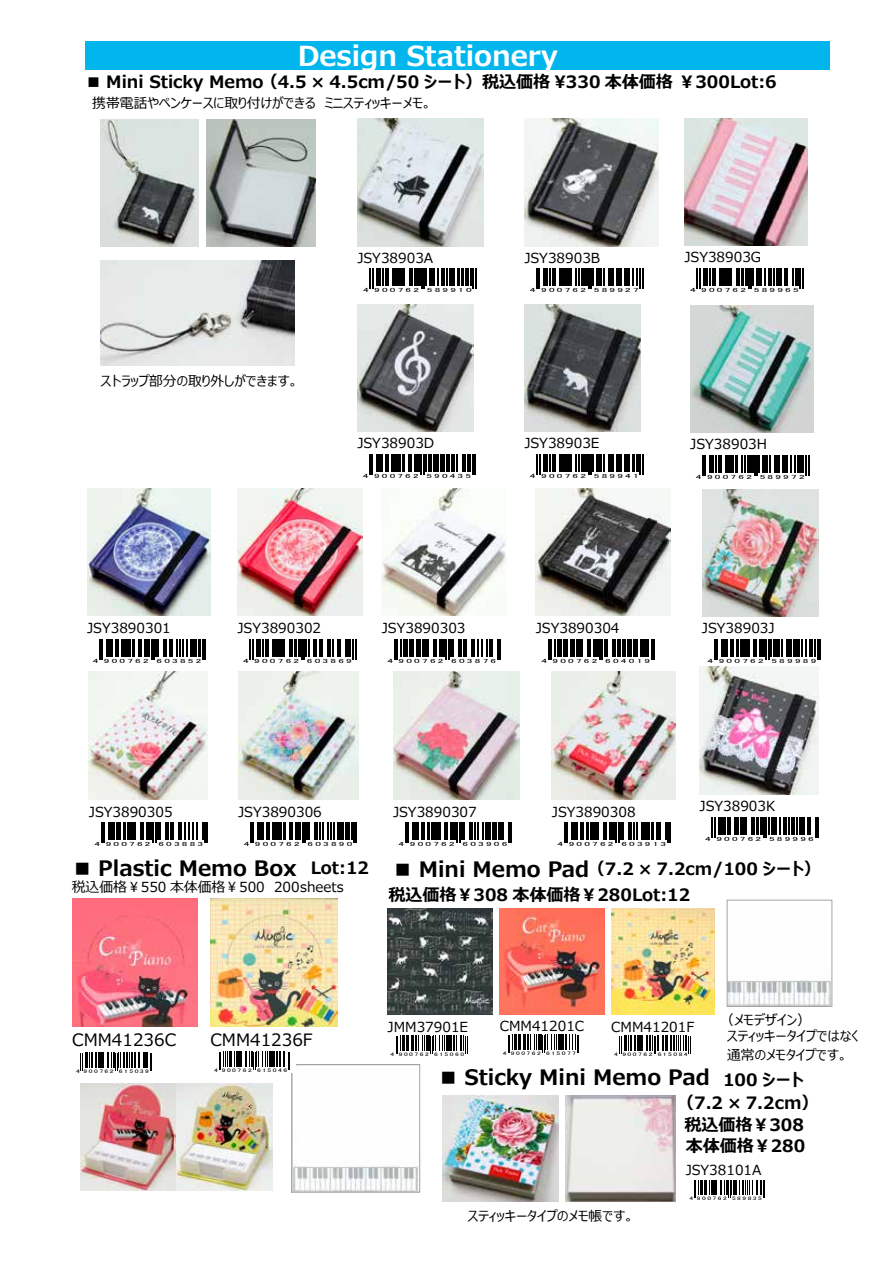
<style>
.page{position:relative;width:893px;height:1263px;background:#fff}
.page>*{position:absolute;margin:0;border:0;box-sizing:border-box;transform-origin:0 0}
.t1{font:700 27.6px "Meiryo UI";color:#fff}
.t2{font:700 21.3px "Meiryo UI";color:#000}
.t3{font:700 16.95px/25.5px "Meiryo UI";color:#000}
.t4{font:16.95px "Meiryo UI";color:#000}
.t5{font:13.8px "Meiryo UI";color:#000}
.t6{font:6px "MS UI Gothic";letter-spacing:.2em;color:#000;scale:1.88 1}
.t7{font:6px "MS UI Gothic";letter-spacing:.2em;color:#000;scale:1.87 1}
.t8{font:5.1px "MS UI Gothic";letter-spacing:.2em;color:#000;scale:1.49 1}
.t9{font:4.95px "MS UI Gothic";letter-spacing:.2em;color:#000;scale:1.5 1}
.t10{font:4.95px "MS UI Gothic";letter-spacing:.2em;color:#000;scale:1.51 1}
.s1{font-size:16.95px}
.s2{font-size:21.3px}
</style>
<div class="page">
<div style="left:85px;top:41px;width:744px;height:28px;background:#00b6ec"></div>
<img style="left:101px;top:119px;width:98px;height:128px">
<img style="left:207px;top:119px;width:109px;height:128px">
<img style="left:101px;top:260px;width:193px;height:106px">
<img style="left:357px;top:119px;width:126px;height:127px">
<img style="left:524px;top:119px;width:135px;height:127px">
<svg style="left:370px;top:268px;width:106px;height:21px"></svg>
<svg style="left:537px;top:268px;width:106px;height:21px"></svg>
<img style="left:357px;top:304px;width:116px;height:128px">
<img style="left:524px;top:304px;width:117px;height:128px">
<svg style="left:370px;top:454px;width:105px;height:21px"></svg>
<svg style="left:537px;top:454px;width:106px;height:21px"></svg>
<img style="left:684px;top:118px;width:124px;height:128px">
<img style="left:690px;top:305px;width:124px;height:128px">
<img style="left:702px;top:489px;width:116px;height:128px">
<img style="left:700px;top:667px;width:118px;height:127px">
<svg style="left:697px;top:268px;width:106px;height:21px"></svg>
<svg style="left:703px;top:455px;width:106px;height:21px"></svg>
<svg style="left:714px;top:639px;width:1px;height:21px"></svg>
<hr style="left:716px;top:639px;width:2px;height:21px;background:#000">
<svg style="left:721px;top:639px;width:100px;height:21px"></svg>
<svg style="left:712px;top:817px;width:106px;height:20px"></svg>
<img style="left:87px;top:488px;width:123px;height:128px">
<img style="left:237px;top:488px;width:126px;height:128px">
<img style="left:382px;top:488px;width:125px;height:128px">
<img style="left:536px;top:488px;width:134px;height:128px">
<hr style="left:99px;top:639px;width:2px;height:21px;background:#000">
<svg style="left:102px;top:639px;width:104px;height:21px"></svg>
<svg style="left:250px;top:639px;width:106px;height:21px"></svg>
<svg style="left:394px;top:639px;width:104px;height:21px"></svg>
<hr style="left:499px;top:639px;width:2px;height:21px;background:#000">
<svg style="left:548px;top:639px;width:104px;height:21px"></svg>
<hr style="left:653px;top:639px;width:2px;height:21px;background:#000">
<img style="left:89px;top:672px;width:118px;height:127px">
<img style="left:238px;top:672px;width:121px;height:127px">
<img style="left:393px;top:672px;width:126px;height:127px">
<img style="left:552px;top:672px;width:124px;height:127px">
<svg style="left:101px;top:822px;width:1px;height:21px"></svg>
<hr style="left:103px;top:822px;width:2px;height:21px;background:#000">
<svg style="left:108px;top:822px;width:100px;height:21px"></svg>
<hr style="left:250px;top:822px;width:2px;height:21px;background:#000">
<svg style="left:253px;top:822px;width:104px;height:21px"></svg>
<svg style="left:405px;top:822px;width:99px;height:21px"></svg>
<hr style="left:508px;top:822px;width:2px;height:21px;background:#000">
<svg style="left:511px;top:822px;width:1px;height:21px"></svg>
<svg style="left:564px;top:822px;width:1px;height:21px"></svg>
<hr style="left:566px;top:822px;width:2px;height:21px;background:#000">
<svg style="left:571px;top:822px;width:100px;height:21px"></svg>
<img style="left:72px;top:898px;width:126px;height:128px">
<img style="left:210px;top:898px;width:127px;height:128px">
<img style="left:294px;top:1166px;width:124px;height:24px">
<div style="left:292px;top:1064px;width:128px;height:128px;border:1px solid #a4a3a4"></div>
<img style="left:81px;top:1084px;width:192px;height:106px">
<svg style="left:82px;top:1053px;width:70px;height:17px"></svg>
<div style="left:210px;top:1052px;width:85px;height:21px;background:#fff"></div>
<svg style="left:219px;top:1052px;width:71px;height:17px"></svg>
<img style="left:388px;top:908px;width:104px;height:107px">
<img style="left:500px;top:908px;width:104px;height:107px">
<img style="left:611px;top:908px;width:104px;height:107px">
<img style="left:729px;top:980px;width:101px;height:25px">
<div style="left:727px;top:900px;width:105px;height:107px;border:1px solid #a4a3a4"></div>
<svg style="left:396px;top:1036px;width:72px;height:17px"></svg>
<svg style="left:508px;top:1035px;width:71px;height:18px"></svg>
<svg style="left:619px;top:1036px;width:72px;height:17px"></svg>
<img style="left:442px;top:1095px;width:116px;height:106px">
<img style="left:566px;top:1095px;width:110px;height:106px">
<svg style="left:694px;top:1180px;width:71px;height:17px"></svg>
<h1 class="t1" style="left:298px;top:36px;width:262px">Design Stationery</h1>
<p class="t3" style="left:85px;top:70px;width:693px">■ Mini Sticky Memo （4.5 × 4.5cm/50 シート）税込価格 \330 本体価格 ￥300Lot:6</p>
<p class="t5" style="left:92px;top:94px;width:341px">携帯電話やペンケースに取り付けができる　ミニスティッキーメモ。</p>
<p class="t5" style="left:101px;top:371px;width:199px">ストラップ部分の取り外しができます。</p>
<p class="t5" style="left:357px;top:248px;width:77px">JSY38903A</p>
<p class="t6" style="left:363px;top:287px;width:31px">4 900762</p>
<p class="t6" style="left:427px;top:287px;width:25px">589910</p>
<p class="t5" style="left:524px;top:248px;width:77px">JSY38903B</p>
<p class="t6" style="left:530px;top:287px;width:31px">4 900762</p>
<p class="t6" style="left:594px;top:287px;width:25px">589927</p>
<p class="t5" style="left:684px;top:247px;width:78px">JSY38903G</p>
<p class="t6" style="left:690px;top:287px;width:31px">4 900762</p>
<p class="t6" style="left:754px;top:287px;width:25px">589965</p>
<p class="t5" style="left:357px;top:433px;width:78px">JSY38903D</p>
<p class="t5" style="left:524px;top:433px;width:77px">JSY38903E</p>
<p class="t7" style="left:363px;top:473px;width:31px">4 900762</p>
<p class="t7" style="left:426px;top:473px;width:25px">590435</p>
<p class="t6" style="left:530px;top:473px;width:31px">4 900762</p>
<p class="t6" style="left:594px;top:473px;width:25px">589941</p>
<p class="t5" style="left:690px;top:435px;width:78px">JSY38903H</p>
<p class="t6" style="left:696px;top:474px;width:31px">4 900762</p>
<p class="t6" style="left:760px;top:474px;width:25px">589972</p>
<p class="t5" style="left:87px;top:619px;width:85px">JSY3890301</p>
<p class="t5" style="left:237px;top:619px;width:85px">JSY3890302</p>
<p class="t5" style="left:382px;top:619px;width:85px">JSY3890303</p>
<p class="t5" style="left:536px;top:619px;width:85px">JSY3890304</p>
<p class="t6" style="left:93px;top:658px;width:31px">4 900762</p>
<p class="t6" style="left:157px;top:658px;width:25px">603852</p>
<p class="t6" style="left:243px;top:658px;width:31px">4 900762</p>
<p class="t6" style="left:307px;top:658px;width:25px">603869</p>
<p class="t6" style="left:387px;top:658px;width:31px">4 900762</p>
<p class="t6" style="left:451px;top:658px;width:25px">603876</p>
<p class="t6" style="left:541px;top:658px;width:31px">4 900762</p>
<p class="t6" style="left:605px;top:658px;width:25px">604019</p>
<p class="t5" style="left:702px;top:619px;width:74px">JSY38903J</p>
<p class="t6" style="left:708px;top:658px;width:31px">4 900762</p>
<p class="t6" style="left:771px;top:658px;width:25px">589989</p>
<p class="t5" style="left:700px;top:796px;width:77px">JSY38903K</p>
<p class="t5" style="left:89px;top:802px;width:85px">JSY3890305</p>
<p class="t5" style="left:238px;top:802px;width:85px">JSY3890306</p>
<p class="t5" style="left:393px;top:802px;width:85px">JSY3890307</p>
<p class="t5" style="left:552px;top:802px;width:85px">JSY3890308</p>
<p class="t6" style="left:94px;top:840px;width:31px">4 900762</p>
<p class="t6" style="left:158px;top:840px;width:25px">603883</p>
<p class="t6" style="left:244px;top:840px;width:31px">4 900762</p>
<p class="t6" style="left:308px;top:840px;width:25px">603890</p>
<p class="t6" style="left:399px;top:840px;width:31px">4 900762</p>
<p class="t6" style="left:462px;top:840px;width:25px">603906</p>
<p class="t6" style="left:557px;top:840px;width:31px">4 900762</p>
<p class="t6" style="left:621px;top:840px;width:25px">603913</p>
<h2 class="t2" style="left:72px;top:853px;width:299px">■ Plastic Memo Box <span class="s1">Lot:12</span></h2>
<p class="t6" style="left:705px;top:835px;width:31px">4 900762</p>
<p class="t6" style="left:769px;top:835px;width:25px">589996</p>
<p class="t3" style="left:389px;top:857px;width:434px"><span class="s2">■ Mini Memo Pad</span> （7.2 × 7.2cm/100 シート）税込価格￥308 本体価格￥280Lot:12</p>
<p class="t5" style="left:72px;top:878px;width:273px">税込価格￥550 本体価格￥500　200sheets</p>
<p class="t4" style="left:72px;top:1028px;width:105px">CMM41236C</p>
<p class="t4" style="left:210px;top:1028px;width:104px">CMM41236F</p>
<p class="t5" style="left:388px;top:1017px;width:82px">JMM37901E</p>
<p class="t5" style="left:500px;top:1016px;width:86px">CMM41201C</p>
<p class="t5" style="left:611px;top:1017px;width:85px">CMM41201F</p>
<p class="t5" style="left:720px;top:1011px;width:92px">（メモデザイン）</p>
<p class="t5" style="left:727px;top:1026px;width:133px">スティッキータイプではなく</p>
<p class="t9" style="left:391px;top:1051px;width:51px">4 900762 615060</p>
<p class="t9" style="left:503px;top:1050px;width:50px">4 900762 615077</p>
<p class="t9" style="left:614px;top:1051px;width:50px">4 900762 615084</p>
<p class="t5" style="left:727px;top:1045px;width:123px">通常のメモタイプです。</p>
<p class="t8" style="left:76px;top:1068px;width:50px">4 900762 615039</p>
<p class="t8" style="left:214px;top:1067px;width:50px">4 900762 615046</p>
<h2 class="t2" style="left:438px;top:1062px;width:273px">■ Sticky Mini Memo Pad</h2>
<p class="t3" style="left:684px;top:1114px;width:122px;line-height:21.3px">税込価格￥308本体価格￥280</p>
<p class="t3" style="left:723px;top:1067px;width:82px">100 シート</p>
<p class="t3" style="left:677px;top:1091px;width:143px">（7.2 × 7.2cm）</p>
<p class="t5" style="left:686px;top:1160px;width:77px">JSY38101A</p>
<p class="t10" style="left:689px;top:1196px;width:49px">4 900762 589835</p>
<p class="t5" style="left:468px;top:1206px;width:168px">スティッキータイプのメモ帳です。</p>
</div>
